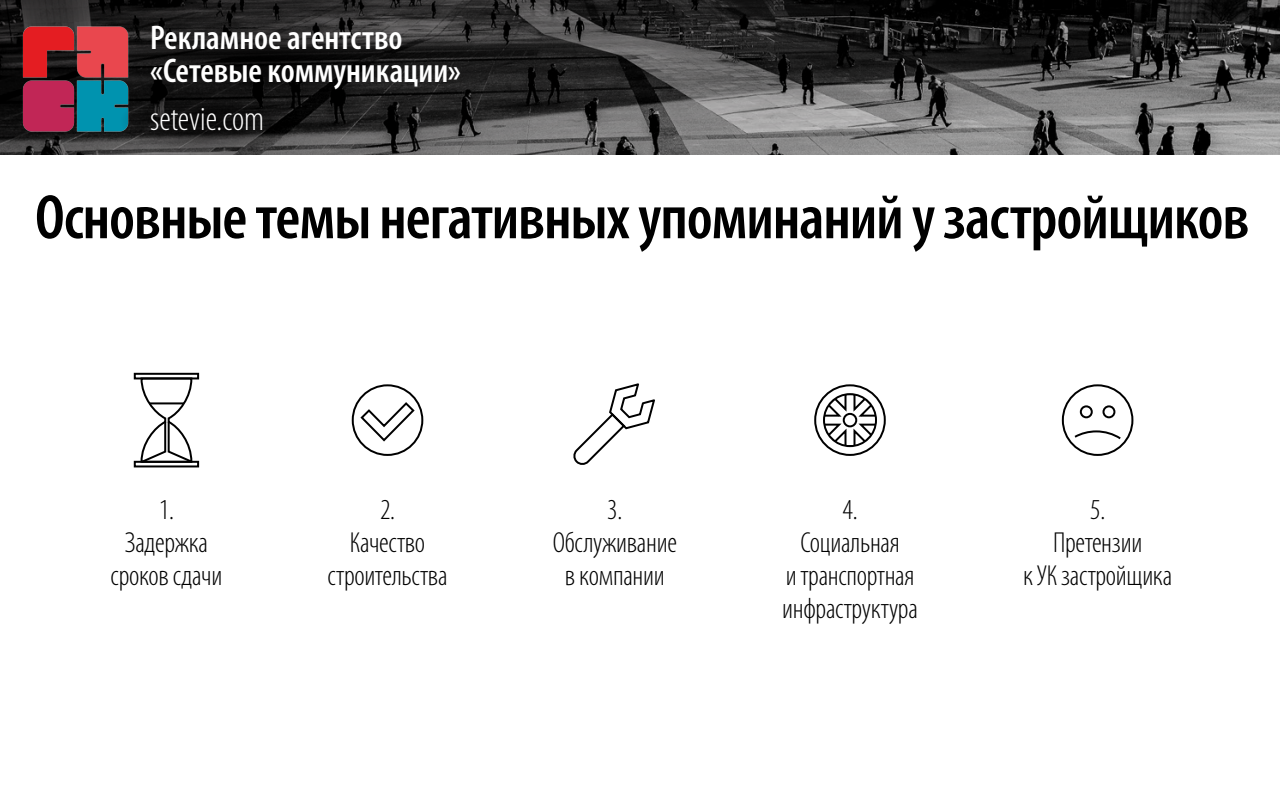
<style>
.page{position:relative;width:1280px;height:800px;background:#fff}
.page>*{position:absolute;margin:0;border:0;box-sizing:border-box;transform-origin:0 0}
.t1{font:600 condensed 63.2px "Myriad Pro";letter-spacing:-.015em;color:#000}
.t2{font:600 condensed 34.3px/32.7px "Myriad Pro";color:#fff}
.t3{font:300 condensed 34.3px "Myriad Pro";color:#fff}
.t4{font:300 condensed 29px/32.8px "Myriad Pro";letter-spacing:-.01em;color:#000;text-align:center}
</style>
<div class="page">
<svg style="left:0;top:0;width:1280px;height:154px;background:#454545"></svg>
<img style="left:19px;top:20px;width:111px;height:115px">
<svg style="left:120px;top:88px;width:181px;height:66px;background:#252829"></svg>
<svg style="left:130px;top:20px;width:274px;height:80px;background:#181818"></svg>
<div style="left:134px;top:373px;width:65px;height:6px;border:2px solid #000"></div>
<div style="left:134px;top:461px;width:65px;height:6px;border:2px solid #000"></div>
<svg style="left:139px;top:376px;width:56px;height:88px"></svg>
<div style="left:352px;top:384px;width:71px;height:72px;border:2px solid #000;border-radius:50%"></div>
<div style="left:1062px;top:384px;width:71px;height:72px;border:2px solid #000;border-radius:50%"></div>
<svg style="left:1074px;top:430px;width:47px;height:10px"></svg>
<div style="left:1080px;top:405px;width:13px;height:13px;border:2px solid #000;border-radius:50%"></div>
<div style="left:1103px;top:405px;width:12px;height:13px;border:2px solid #000;border-radius:50%"></div>
<svg style="left:814px;top:384px;width:72px;height:72px"></svg>
<div style="left:843px;top:413px;width:14px;height:14px;border:2px solid #000;border-radius:50%"></div>
<svg style="left:359px;top:401px;width:57px;height:42px"></svg>
<svg style="left:573px;top:383px;width:82px;height:82px"></svg>
<p class="t2" style="left:150px;top:21px;width:312px">Рекламное агентство «Сетевые коммуникации»</p>
<p class="t3" style="left:150px;top:98px;width:115px">setevie.com</p>
<h1 class="t1" style="left:35px;top:178px;width:1216px">Основные темы негативных упоминаний у застройщиков</h1>
<p class="t4" style="left:111px;top:493px;width:113px">1.<br>Задержка сроков сдачи</p>
<p class="t4" style="left:328px;top:493px;width:121px">2.<br>Качество строительства</p>
<p class="t4" style="left:553px;top:493px;width:126px">3.<br>Обслуживание в компании</p>
<p class="t4" style="left:782px;top:493px;width:137px">4.<br>Социальная<br>и транспортная инфраструктура</p>
<p class="t4" style="left:1023px;top:493px;width:151px">5.<br>Претензии<br>к УК застройщика</p>
</div>
